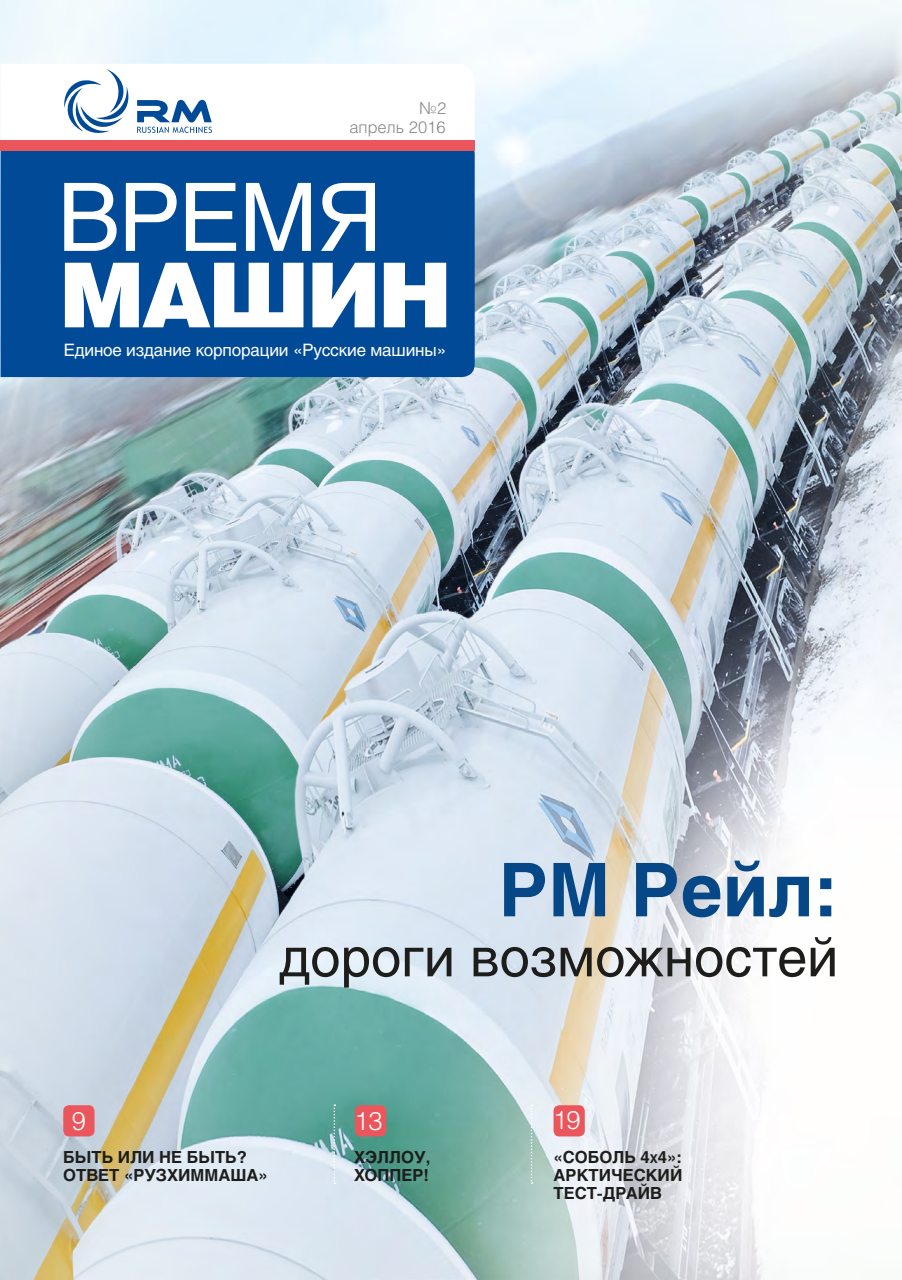
<style>
.page{position:relative;width:902px;height:1280px;background:#fff}
.page>*{position:absolute;margin:0;border:0;box-sizing:border-box;transform-origin:0 0}
.t1{font:700 73.5px "Helios C";color:#064787}
.t2{font:54px "Helios C";color:#1d1d1b}
.t3{font:25.5px "Helios Light C";color:#fff}
.t4{font:16.95px "Helios C";letter-spacing:-.01em;color:#fff}
.t5{font:700 16.5px/18px "Helios C";color:#1d1d1b}
.t6{font:16.5px/18.8px "Helios Light C";color:#878787;text-align:right}
.s1{font-size:12px}
</style>
<div class="page">
<img style="left:0;top:0;width:901px;height:1280px">
<div style="left:1px;top:151px;width:473px;height:226px;background:#004a97"></div>
<svg style="left:65px;top:263px;width:381px;height:64px"></svg>
<svg style="left:64px;top:183px;width:311px;height:68px"></svg>
<div style="left:1px;top:141px;width:473px;height:10px;background:#eb565d"></div>
<svg style="left:1px;top:64px;width:473px;height:77px"></svg>
<div style="left:63px;top:1105px;width:31px;height:31px;background:#eb565d;border-radius:6px"></div>
<div style="left:355px;top:1105px;width:31px;height:31px;background:#eb565d;border-radius:6px"></div>
<svg style="left:333px;top:1104px;width:2px;height:80px"></svg>
<div style="left:553px;top:1105px;width:31px;height:31px;background:#eb565d;border-radius:6px"></div>
<svg style="left:530px;top:1104px;width:2px;height:80px"></svg>
<p class="t6" style="left:349px;top:99px;width:98px">№2<br>апрель 2016</p>
<p class="t4" style="left:64px;top:339px;width:384px">Единое издание корпорации «Русские машины»</p>
<h1 class="t1" style="left:499px;top:847px;width:340px">РМ Рейл:</h1>
<h2 class="t2" style="left:279px;top:925px;width:560px">дороги возможностей</h2>
<h3 class="t3" style="left:72px;top:1105px;width:16px">9</h3>
<h3 class="t3" style="left:354px;top:1105px;width:30px">13</h3>
<p class="t5" style="left:354px;top:1148px;width:78px">ХЭЛЛОУ,<br>ХОППЕР!</p>
<p class="t5" style="left:63px;top:1148px;width:206px">БЫТЬ ИЛИ НЕ БЫТЬ?<br>ОТВЕТ «РУЗХИММАША»</p>
<h3 class="t3" style="left:553px;top:1105px;width:29px">19</h3>
<p class="t5" style="left:553px;top:1148px;width:130px;text-align:justify">«СОБОЛЬ 4<span class="s1">Х</span>4»:<br>АРКТИЧЕСКИЙ ТЕСТ-ДРАЙВ</p>
</div>
